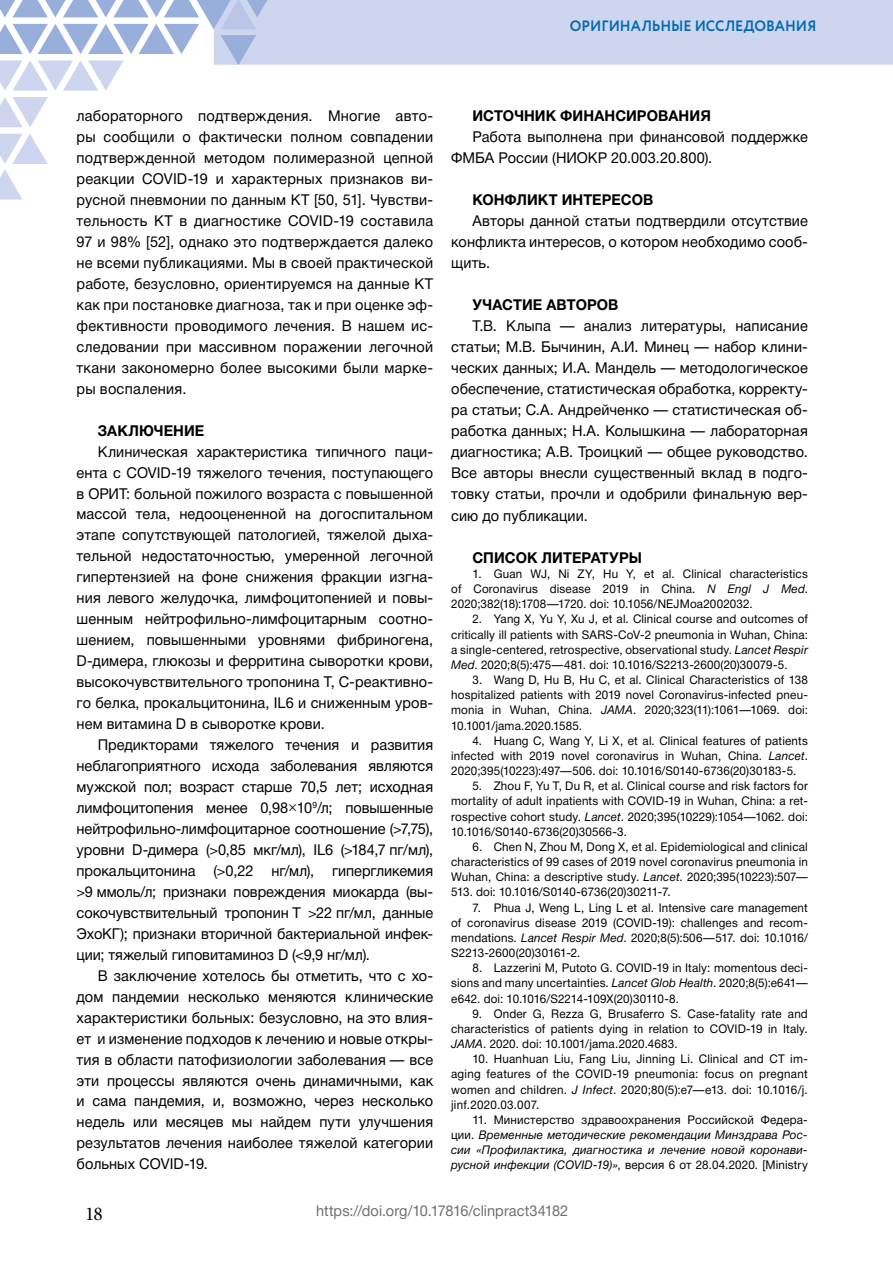
<style>
.page{position:relative;width:893px;height:1263px;background:#fff}
.page>*{position:absolute;margin:0;border:0;box-sizing:border-box;transform-origin:0 0}
.t1{font:19.5px "Minion Pro";color:#000}
.t2{font:15px/21px "Helvetica Neue Cyr";letter-spacing:.005em;color:#000;text-align:justify}
.t3{font:700 15px "Helvetica Neue Cyr";letter-spacing:.005em;color:#000}
.t4{font:15px "Helvetica Neue Cyr";letter-spacing:.005em;color:#706f6f}
.t5{font:700 15px "Circe";letter-spacing:-.005em;color:#016ab3;scale:.95 1}
.t6{font:12px/15.1px "Helvetica Neue Cyr";letter-spacing:.01em;color:#000;text-align:justify}
.t7{font:italic 12px/15.1px "Helvetica Neue Cyr";letter-spacing:.015em;color:#000;text-align:justify}
.s1{font-style:italic}
.s2{font-style:normal}
.s3{font-family:"Newton"}
</style>
<div class="page">
<svg style="left:0;top:97px;width:48px;height:30px"></svg>
<svg style="left:0;top:134px;width:48px;height:65px"></svg>
<svg style="left:0;top:0;width:893px;height:91px"></svg>
<p class="t5" style="left:570px;top:15px;width:261px">ОРИГИНАЛЬНЫЕ ИССЛЕДОВАНИЯ</p>
<p class="t3" style="left:472px;top:108px;width:240px">ИСТОЧНИК ФИНАНСИРОВАНИЯ</p>
<p class="t2" style="left:451px;top:127px;width:358px;text-indent:21px">Работа выполнена при финансовой поддержке<br>ФМБА России (НИОКР 20.003.20.800).</p>
<p class="t3" style="left:472px;top:192px;width:182px">КОНФЛИКТ ИНТЕРЕСОВ</p>
<p class="t2" style="left:451px;top:211px;width:358px;text-indent:21px">Авторы данной статьи подтвердили отсутствие конфликта интересов, о котором необходимо сооб&shy;щить.</p>
<p class="t3" style="left:472px;top:297px;width:147px">УЧАСТИЕ АВТОРОВ</p>
<p class="t2" style="left:451px;top:316px;width:358px;text-indent:21px">Т.В. Клыпа — анализ литературы, написание статьи; М.В. Бычинин, А.И. Минец — набор клини&shy;ческих данных; И.А. Мандель — методологическое обеспечение, статистическая обработка, корректу&shy;ра статьи; С.А. Андрейченко — статистическая об&shy;работка данных; Н.А. Колышкина — лабораторная диагностика; А.В. Троицкий — общее руководство.<br>Все авторы внесли существенный вклад в подго&shy;товку статьи, прочли и одобрили финальную вер&shy;сию до публикации.</p>
<p class="t3" style="left:472px;top:549px;width:171px">СПИСОК ЛИТЕРАТУРЫ</p>
<p class="t6" style="left:451px;top:566px;width:358px;text-indent:21px">1. Guan WJ, Ni ZY, Hu Y, et al. Clinical characteristics of Coronavirus disease 2019 in China. <span class="s1">N Engl J Med</span>.<br>2020;382(18):1708—1720. doi: 10.1056/NEJMoa2002032.</p>
<p class="t6" style="left:451px;top:612px;width:358px;text-indent:21px">2. Yang X, Yu Y, Xu J, et al. Clinical course and outcomes of critically ill patients with SARS-CoV-2 pneumonia in Wuhan, China: a single-centered, retrospective, observational study. <span class="s1">Lancet Respir Med</span>. 2020;8(5):475—481. doi: 10.1016/S2213-2600(20)30079-5.</p>
<p class="t6" style="left:451px;top:672px;width:358px;text-indent:21px">3. Wang D, Hu B, Hu C, et al. Clinical Characteristics of 138 hospitalized patients with 2019 novel Coronavirus-infected pneu&shy;monia in Wuhan, China. <span class="s1">JAMA</span>. 2020;323(11):1061—1069. doi:<br>10.1001/jama.2020.1585.</p>
<p class="t6" style="left:451px;top:733px;width:358px;text-indent:21px">4. Huang C, Wang Y, Li X, et al. Clinical features of patients infected with 2019 novel coronavirus in Wuhan, China. <span class="s1">Lancet</span>.<br>2020;395(10223):497—506. doi: 10.1016/S0140-6736(20)30183-5.</p>
<p class="t6" style="left:451px;top:778px;width:358px;text-indent:21px">5. Zhou F, Yu T, Du R, et al. Clinical course and risk factors for mortality of adult inpatients with COVID-19 in Wuhan, China: a ret&shy;rospective cohort study. <span class="s1">Lancet</span>. 2020;395(10229):1054—1062. doi:<br>10.1016/S0140-6736(20)30566-3.</p>
<p class="t6" style="left:451px;top:839px;width:358px;text-indent:21px">6. Chen N, Zhou M, Dong X, et al. Epidemiological and clinical characteristics of 99 cases of 2019 novel coronavirus pneumonia in Wuhan, China: a descriptive study. <span class="s1">Lancet</span>. 2020;395(10223):507— 513. doi: 10.1016/S0140-6736(20)30211-7.</p>
<p class="t6" style="left:451px;top:900px;width:358px;text-indent:21px">7. Phua J, Weng L, Ling L et al. Intensive care management of coronavirus disease 2019 (COVID-19): challenges and recom&shy;mendations. <span class="s1">Lancet Respir Med</span>. 2020;8(5):506—517. doi: 10.1016/ S2213-2600(20)30161-2.</p>
<p class="t6" style="left:451px;top:960px;width:358px;text-indent:21px">8. Lazzerini M, Putoto G. COVID-19 in Italy: momentous deci&shy;sions and many uncertainties. <span class="s1">Lancet Glob Health</span>. 2020;8(5):e641— e642. doi: 10.1016/S2214-109X(20)30110-8.</p>
<p class="t6" style="left:451px;top:1006px;width:358px;text-indent:21px">9. Onder G, Rezza G, Brusaferro S. Case-fatality rate and characteristics of patients dying in relation to COVID-19 in Italy.<br><span class="s1">JAMA</span>. 2020. doi: 10.1001/jama.2020.4683.</p>
<p class="t6" style="left:451px;top:1051px;width:358px;text-indent:21px">10. Huanhuan Liu, Fang Liu, Jinning Li. Clinical and CT im&shy;aging features of the COVID-19 pneumonia: focus on pregnant women and children. <span class="s1">J Infect</span>. 2020;80(5):e7—e13. doi: 10.1016/j. jinf.2020.03.007.</p>
<p class="t7" style="left:451px;top:1112px;width:358px;text-indent:21px"><span class="s2">11. Министерство здравоохранения Российской Федера&shy;ции.</span> Временные методические рекомендации Минздрава Рос&shy;сии «Профилактика, диагностика и лечение новой коронави&shy;русной инфекции (COVID-19)»<span class="s2">, версия 6 от 28.04.2020. [Ministry</span></p>
<p class="t4" style="left:316px;top:1203px;width:254px">https://doi.org/10.17816/clinpract34182</p>
<p class="t2" style="left:77px;top:106px;width:358px">лабораторного подтверждения. Многие авто&shy;ры сообщили о фактически полном совпадении подтвержденной методом полимеразной цепной реакции COVID-19 и характерных признаков ви&shy;русной пневмонии по данным КТ [50, 51]. Чувстви&shy;тельность КТ в диагностике COVID-19 составила 97 и 98% [52], однако это подтверждается далеко не всеми публикациями. Мы в своей практической работе, безусловно, ориентируемся на данные КТ как при постановке диагноза, так и при оценке эф&shy;фективности проводимого лечения. В нашем ис&shy;следовании при массивном поражении легочной ткани закономерно более высокими были марке&shy;ры воспаления.</p>
<p class="t3" style="left:98px;top:422px;width:108px">ЗАКЛЮЧЕНИЕ</p>
<p class="t2" style="left:77px;top:441px;width:358px;text-indent:21px">Клиническая характеристика типичного паци&shy;ента с COVID-19 тяжелого течения, поступающего в ОРИТ: больной пожилого возраста с повышенной массой тела, недооцененной на догоспитальном этапе сопутствующей патологией, тяжелой дыха&shy;тельной недостаточностью, умеренной легочной гипертензией на фоне снижения фракции изгна&shy;ния левого желудочка, лимфоцитопенией и повы&shy;шенным нейтрофильно-лимфоцитарным соотно&shy;шением, повышенными уровнями фибриногена, D-димера, глюкозы и ферритина сыворотки крови, высокочувствительного тропонина Т, С-реактивно&shy;го белка, прокальцитонина, IL6 и сниженным уров&shy;нем витамина D в сыворотке крови.</p>
<p class="t2" style="left:77px;top:734px;width:358px;text-indent:21px">Предикторами тяжелого течения и развития неблагоприятного исхода заболевания являются мужской пол; возраст старше 70,5 лет; исходная лимфоцитопения менее 0,98<span class="s3">×</span>10<sup>9</sup>/л; повышенные нейтрофильно-лимфоцитарное соотношение (&gt;7,75), уровни D-димера (&gt;0,85 мкг/мл), IL6 (&gt;184,7 пг/мл), прокальцитонина (&gt;0,22 нг/мл), гипергликемия &gt;9 ммоль/л; признаки повреждения миокарда (вы&shy;сокочувствительный тропонин Т &gt;22 пг/мл, данные ЭхоКГ); признаки вторичной бактериальной инфек&shy;ции; тяжелый гиповитаминоз D (&lt;9,9 нг/мл).</p>
<p class="t2" style="left:77px;top:965px;width:358px;text-indent:21px">В заключение хотелось бы отметить, что с хо&shy;дом пандемии несколько меняются клинические характеристики больных: безусловно, на это влия&shy;ет и изменение подходов к лечению и новые откры&shy;тия в области патофизиологии заболевания — все эти процессы являются очень динамичными, как и сама пандемия, и, возможно, через несколько недель или месяцев мы найдем пути улучшения результатов лечения наиболее тяжелой категории больных COVID-19.</p>
<h1 class="t1" style="left:85px;top:1200px;width:19px">18</h1>
</div>
